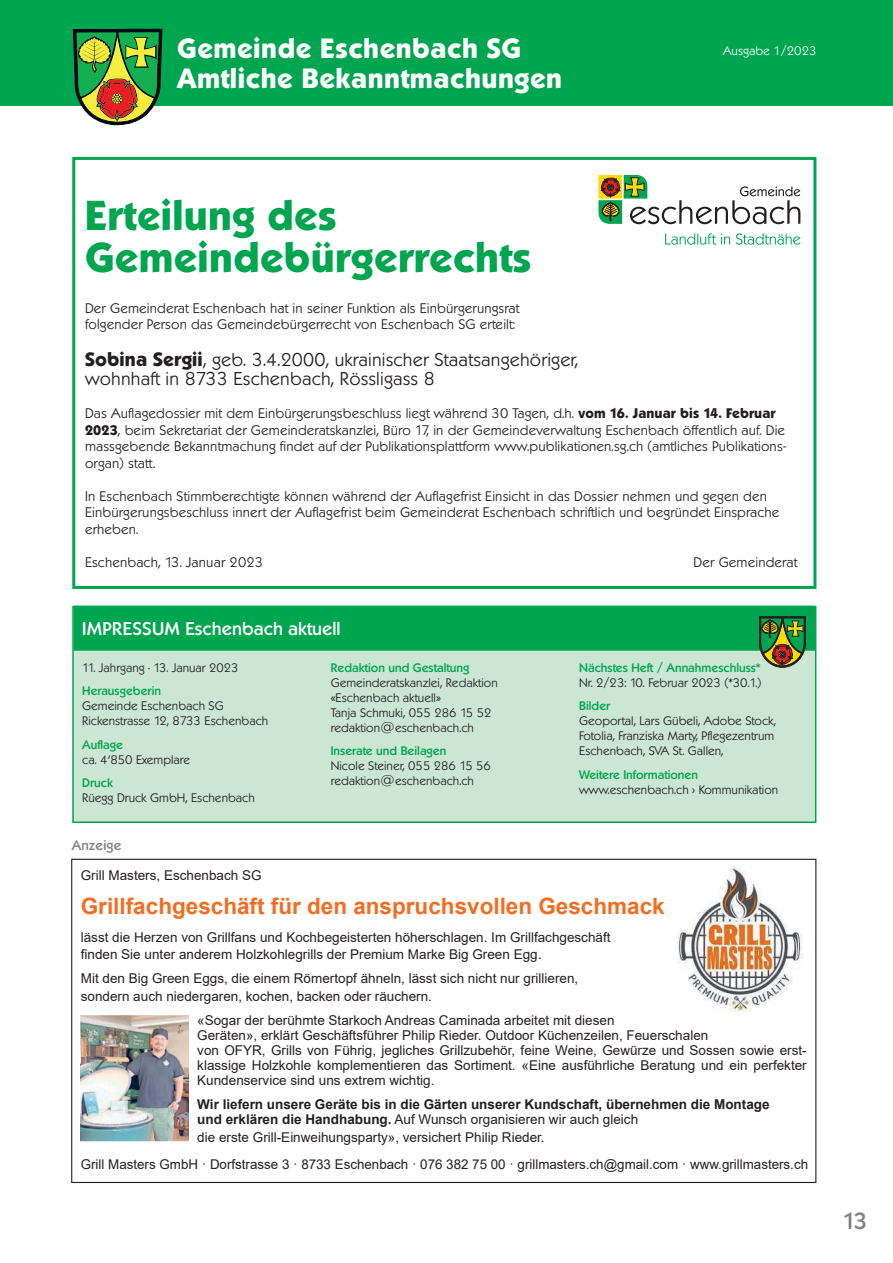
<style>
.page{position:relative;width:893px;height:1263px;background:#fff}
.page>*{position:absolute;margin:0;border:0;box-sizing:border-box;transform-origin:0 0}
.t1{font:700 40.5px/42px "Koblenz TS";letter-spacing:.01em;color:#00a54f}
.t2{font:700 27px/30px "Koblenz TS";letter-spacing:.02em;color:#fff}
.t3{font:700 22.5px "Arial";color:#f36d21}
.t4{font:500 22.5px "Koblenz TS";color:#808285}
.t5{font:300 18px/19.5px "Koblenz TS";letter-spacing:.01em;color:#231f20}
.t6{font:500 18px "Koblenz TS";color:#fff}
.t7{font:13.5px/15px "Arial";color:#231f20}
.t8{font:300 13.5px/16.5px "Koblenz TS";letter-spacing:.01em;color:#231f20}
.t9{font:700 13.5px/15px "Arial";color:#231f20}
.t10{font:500 13.5px "Koblenz TS";letter-spacing:.01em;color:#808285}
.t11{font:300 12px/15px "Koblenz TS";color:#231f20}
.t12{font:500 12px "Koblenz TS";color:#00a54f}
.t13{font:300 12px "Koblenz TS";color:#fff}
.s1{font-weight:700;font-size:18.75px}
.s2{font-weight:700}
.s3{font-size:15px}
.s4{font-weight:400}
</style>
<div class="page">
<div style="left:0;top:0;width:893px;height:106px;background:#00a54f"></div>
<svg style="left:73px;top:28px;width:89px;height:97px;background:#739046"></svg>
<div style="left:72px;top:157px;width:744px;height:432px;background:#fff;border:3px solid #00a54f"></div>
<svg style="left:598px;top:175px;width:203px;height:70px"></svg>
<img style="left:677px;top:865px;width:126px;height:147px">
<img style="left:81px;top:1015px;width:108px;height:126px">
<div style="left:73px;top:607px;width:743px;height:215px;background:#cbe6d3"></div>
<div style="left:74px;top:606px;width:741px;height:45px;background:#00a54f"></div>
<div style="left:72px;top:606px;width:744px;height:217px;border:2px solid #00a54f"></div>
<svg style="left:759px;top:616px;width:47px;height:51px"></svg>
<h2 class="t2" style="left:177px;top:33px;width:386px">Gemeinde Eschenbach SG<br>Amtliche Bekanntmachungen</h2>
<p class="t13" style="left:723px;top:43px;width:95px">Ausgabe 1/2023</p>
<h1 class="t1" style="left:85px;top:194px;width:448px">Erteilung des<br>Gemeindebürgerrechts</h1>
<p class="t8" style="left:85px;top:300px;width:436px">Der Gemeinderat Eschenbach hat in seiner Funktion als Einbürgerungsrat folgender Person das Gemeindebürgerrecht von Eschenbach SG erteilt:</p>
<h3 class="t5" style="left:85px;top:349px;width:495px"><span class="s1">Sobina Sergii</span>, geb. 3.4.2000, ukrainischer Staatsangehöriger, wohnhaft in 8733 Eschenbach, Rössligass 8</h3>
<p class="t8" style="left:85px;top:405px;width:703px">Das Auflagedossier mit dem Einbürgerungsbeschluss liegt während 30 Tagen, d.h. <span class="s2">vom 16. Januar bis 14. Februar 2023</span>, beim Sekretariat der Gemeinderatskanzlei, Büro 17, in der Gemeindeverwaltung Eschenbach öffentlich auf. Die massgebende Bekanntmachung findet auf der Publikationsplattform www.publikationen.sg.ch (amtliches Publikations&shy;organ) statt.</p>
<p class="t8" style="left:85px;top:487px;width:696px">In Eschenbach Stimmberechtigte können während der Auflagefrist Einsicht in das Dossier nehmen und gegen den<br>Einbürgerungsbeschluss innert der Auflagefrist beim Gemeinderat Eschenbach schriftlich und begründet Einsprache erheben.</p>
<p class="t8" style="left:85px;top:553px;width:180px">Eschenbach, 13. Januar 2023</p>
<p class="t8" style="left:693px;top:553px;width:105px">Der Gemeinderat</p>
<h3 class="t6" style="left:82px;top:618px;width:260px">IMPRESSUM Eschenbach aktuell</h3>
<p class="t11" style="left:82px;top:660px;width:158px">11. Jahrgang • 13. Januar 2023</p>
<p class="t12" style="left:82px;top:684px;width:80px">Herausgeberin</p>
<p class="t11" style="left:82px;top:698px;width:187px">Gemeinde Eschenbach SG<br>Rickenstrasse 12, 8733 Eschenbach</p>
<p class="t12" style="left:82px;top:737px;width:42px">Auflage</p>
<p class="t11" style="left:82px;top:752px;width:109px">ca. 4‘850 Exemplare</p>
<p class="t12" style="left:82px;top:776px;width:32px">Druck</p>
<p class="t11" style="left:82px;top:790px;width:174px">Rüegg Druck GmbH, Eschenbach</p>
<p class="t12" style="left:331px;top:660px;width:140px">Redaktion und Gestaltung</p>
<p class="t11" style="left:331px;top:675px;width:169px">Gemeinderatskanzlei, Redaktion «Eschenbach aktuell»<br>Tanja Schmuki, 055 286 15 52 redaktion@eschenbach.ch</p>
<p class="t12" style="left:331px;top:744px;width:117px">Inserate und Beilagen</p>
<p class="t11" style="left:331px;top:758px;width:162px">Nicole Steiner, 055 286 15 56 redaktion@eschenbach.ch</p>
<p class="t10" style="left:72px;top:837px;width:51px">Anzeige</p>
<p class="t12" style="left:579px;top:660px;width:183px">Nächstes Heft / Annahmeschluss*</p>
<p class="t11" style="left:579px;top:675px;width:184px">Nr. 2/23: 10. Februar 2023 (*30.1.)</p>
<p class="t12" style="left:579px;top:699px;width:33px">Bilder</p>
<p class="t11" style="left:579px;top:713px;width:198px">Geoportal, Lars Gübeli, Adobe Stock,<br>Fotolia, Franziska Marty, Pflegezentrum<br>Eschenbach, SVA St. Gallen,</p>
<p class="t12" style="left:579px;top:767px;width:120px">Weitere Informationen</p>
<p class="t11" style="left:579px;top:782px;width:201px">www.eschenbach.ch &gt; Kommunikation</p>
<p class="t7" style="left:81px;top:867px;width:182px">Grill Masters, Eschenbach SG</p>
<h3 class="t3" style="left:81px;top:891px;width:585px">Grillfachgeschäft für den anspruchsvollen Geschmack</h3>
<p class="t7" style="left:81px;top:929px;width:531px;line-height:16.5px">lässt die Herzen von Grillfans und Kochbegeisterten höherschlagen. Im Grillfachgeschäft finden Sie unter anderem Holzkohlegrills der Premium Marke Big Green Egg<span class="s3">.</span></p>
<p class="t7" style="left:81px;top:969px;width:499px;line-height:18px">Mit den Big Green Eggs, die einem Römertopf ähneln, lässt sich nicht nur grillieren, sondern auch niedergaren, kochen, backen oder räuchern.</p>
<p class="t7" style="left:197px;top:1012px;width:611px">«Sogar der berühmte Starkoch Andreas Caminada arbeitet mit diesen<br>Geräten», erklärt Geschäftsführer Philip Rieder. Outdoor Küchenzeilen, Feuerschalen<br>von OFYR, Grills von Führig, jegliches Grillzubehör, feine Weine, Gewürze und Sossen sowie erst&shy;klassige Holzkohle komplementieren das Sortiment. «Eine ausführliche Beratung und ein perfekter Kundenservice sind uns extrem wichtig.</p>
<p class="t9" style="left:197px;top:1096px;width:574px">Wir liefern unsere Geräte bis in die Gärten unserer Kundschaft, übernehmen die Montage und erklären die Handhabung. <span class="s4">Auf Wunsch organisieren wir auch gleich</span></p>
<p class="t7" style="left:81px;top:1123px;width:729px;line-height:27px;text-indent:117px">die erste Grill-Einweihungsparty», versichert Philip Rieder.<br>Grill Masters GmbH · Dorfstrasse 3 · 8733 Eschenbach · 076 382 75 00 · grillmasters.ch@gmail.com · www.grillmasters.ch</p>
<h3 class="t4" style="left:842px;top:1207px;width:26px">13</h3>
</div>
